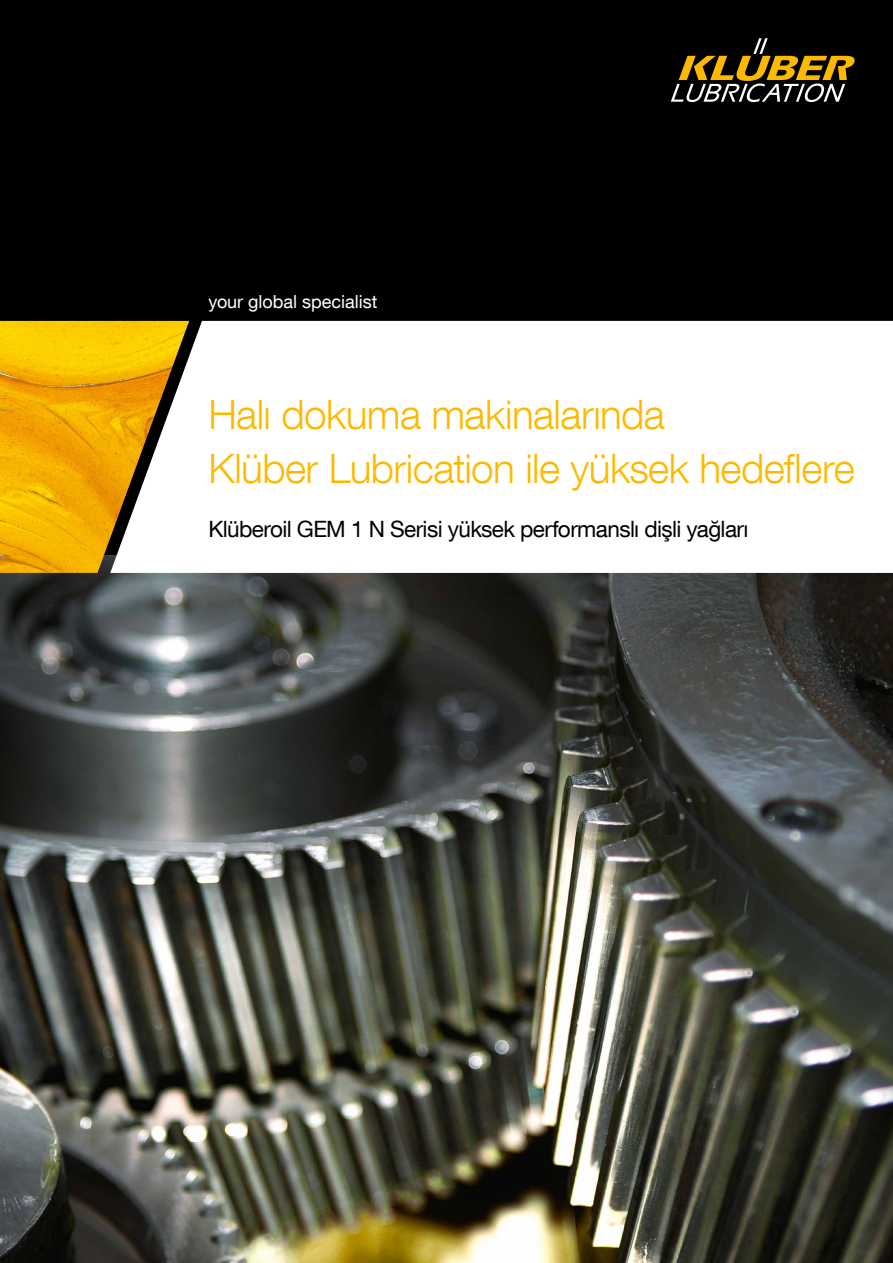
<style>
.page{position:relative;width:893px;height:1263px;background:#000}
.page>*{position:absolute;margin:0;border:0;box-sizing:border-box;transform-origin:0 0}
.t1{font:300 40.5px/54px "Helvetica Neue LT Com";letter-spacing:-.015em;color:#fbba00}
.t2{font:22.5px "Helvetica Neue LT Com";letter-spacing:-.025em;color:#000}
.t3{font:18px "Helvetica Neue LT Com";color:#fff}
</style>
<div class="page">
<img style="left:0;top:573px;width:893px;height:690px">
<svg style="left:671px;top:38px;width:184px;height:64px"></svg>
<div style="left:189px;top:321px;width:704px;height:252px;background:#fff"></div>
<img style="left:0;top:321px;width:189px;height:252px">
<p class="t3" style="left:208px;top:291px;width:171px">your global specialist</p>
<p class="t1" style="left:208px;top:387px;width:648px">Halı dokuma makinalarında<br>Klüber Lubrication ile yüksek hedeflere</p>
<p class="t2" style="left:208px;top:515px;width:542px">Klüberoil GEM 1 N Serisi yüksek performanslı dişli yağları</p>
</div>
